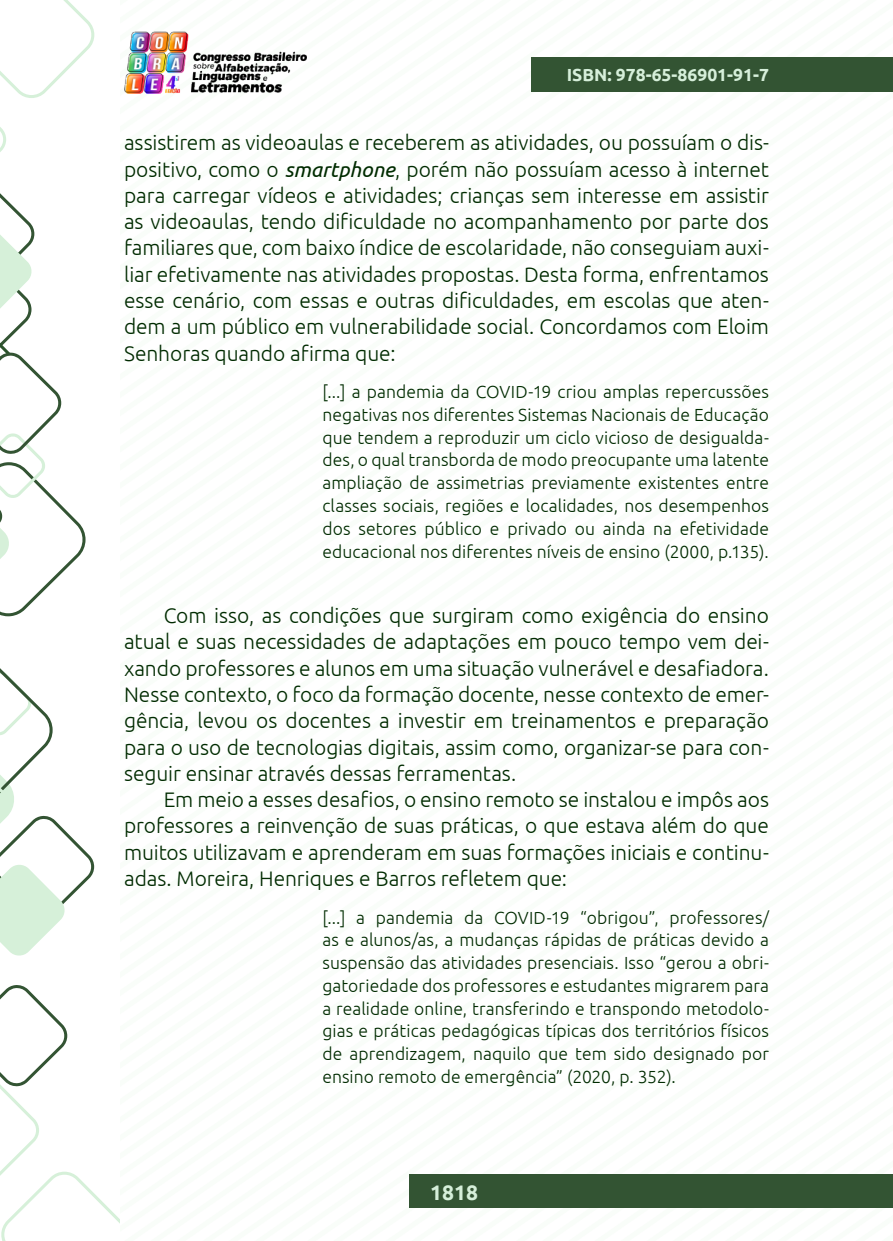
<style>
.page{position:relative;width:893px;height:1241px;background:#fff}
.page>*{position:absolute;margin:0;border:0;box-sizing:border-box;transform-origin:0 0}
._8_CORPO{font:300 21px/26.2px "Ubuntu";letter-spacing:-.005em;color:#002b00;text-align:justify}
.t1{font:700 21px "Ubuntu";color:#d6efda}
._12_CITACAO{font:300 17.5px/22.8px "Ubuntu";letter-spacing:.005em;color:#002b00;text-align:justify}
.t2{font:700 17.5px "Ubuntu";color:#d6efda}
.s1{font-weight:400;font-style:italic}
</style>
<div class="page">
<img style="left:124px;top:31px;width:182px;height:62px">
<div style="left:532px;top:57px;width:361px;height:35px;background:#335433"></div>
<div style="left:410px;top:1174px;width:483px;height:33px;background:#335433"></div>
<svg style="left:0;top:985px;width:119px;height:255px"></svg>
<svg style="left:0;top:0;width:94px;height:616px"></svg>
<svg style="left:0;top:668px;width:94px;height:288px"></svg>
<p class="t2" style="left:567px;top:64px;width:204px">ISBN: 978-65-86901-91-7</p>
<p class="_8_CORPO" style="left:124px;top:129px;width:646px">assistirem as videoaulas e receberem as atividades, ou possuíam o dis&shy;positivo, como o <span class="s1">smartphone</span>, porém não possuíam acesso à internet para carregar vídeos e atividades; crianças sem interesse em assistir as videoaulas, tendo dificuldade no acompanhamento por parte dos familiares que, com baixo índice de escolaridade, não conseguiam auxi&shy;liar efetivamente nas atividades propostas. Desta forma, enfrentamos esse cenário, com essas e outras dificuldades, em escolas que aten&shy;dem a um público em vulnerabilidade social. Concordamos com Eloim Senhoras quando afirma que:</p>
<p class="_12_CITACAO" style="left:322px;top:380px;width:448px">[...] a pandemia da COVID-19 criou amplas repercussões negativas nos diferentes Sistemas Nacionais de Educação que tendem a reproduzir um ciclo vicioso de desigualda&shy;des, o qual transborda de modo preocupante uma latente ampliação de assimetrias previamente existentes entre classes sociais, regiões e localidades, nos desempenhos dos setores público e privado ou ainda na efetividade educacional nos diferentes níveis de ensino (2000, p.135).</p>
<p class="_8_CORPO" style="left:124px;top:602px;width:646px;text-indent:40px">Com isso, as condições que surgiram como exigência do ensino atual e suas necessidades de adaptações em pouco tempo vem dei&shy;xando professores e alunos em uma situação vulnerável e desafiadora.<br>Nesse contexto, o foco da formação docente, nesse contexto de emer&shy;gência, levou os docentes a investir em treinamentos e preparação para o uso de tecnologias digitais, assim como, organizar-se para con&shy;seguir ensinar através dessas ferramentas.</p>
<p class="_8_CORPO" style="left:124px;top:785px;width:646px;text-indent:40px">Em meio a esses desafios, o ensino remoto se instalou e impôs aos professores a reinvenção de suas práticas, o que estava além do que muitos utilizavam e aprenderam em suas formações iniciais e continu&shy;adas. Moreira, Henriques e Barros refletem que:</p>
<p class="_12_CITACAO" style="left:322px;top:905px;width:448px">[...] a pandemia da COVID-19 “obrigou”, professores/ as e alunos/as, a mudanças rápidas de práticas devido a suspensão das atividades presenciais. Isso “gerou a obri&shy;gatoriedade dos professores e estudantes migrarem para a realidade online, transferindo e transpondo metodolo&shy;gias e práticas pedagógicas típicas dos territórios físicos de aprendizagem, naquilo que tem sido designado por ensino remoto de emergência” (2020, p. 352).</p>
<p class="t1" style="left:430px;top:1178px;width:49px">1818</p>
</div>
